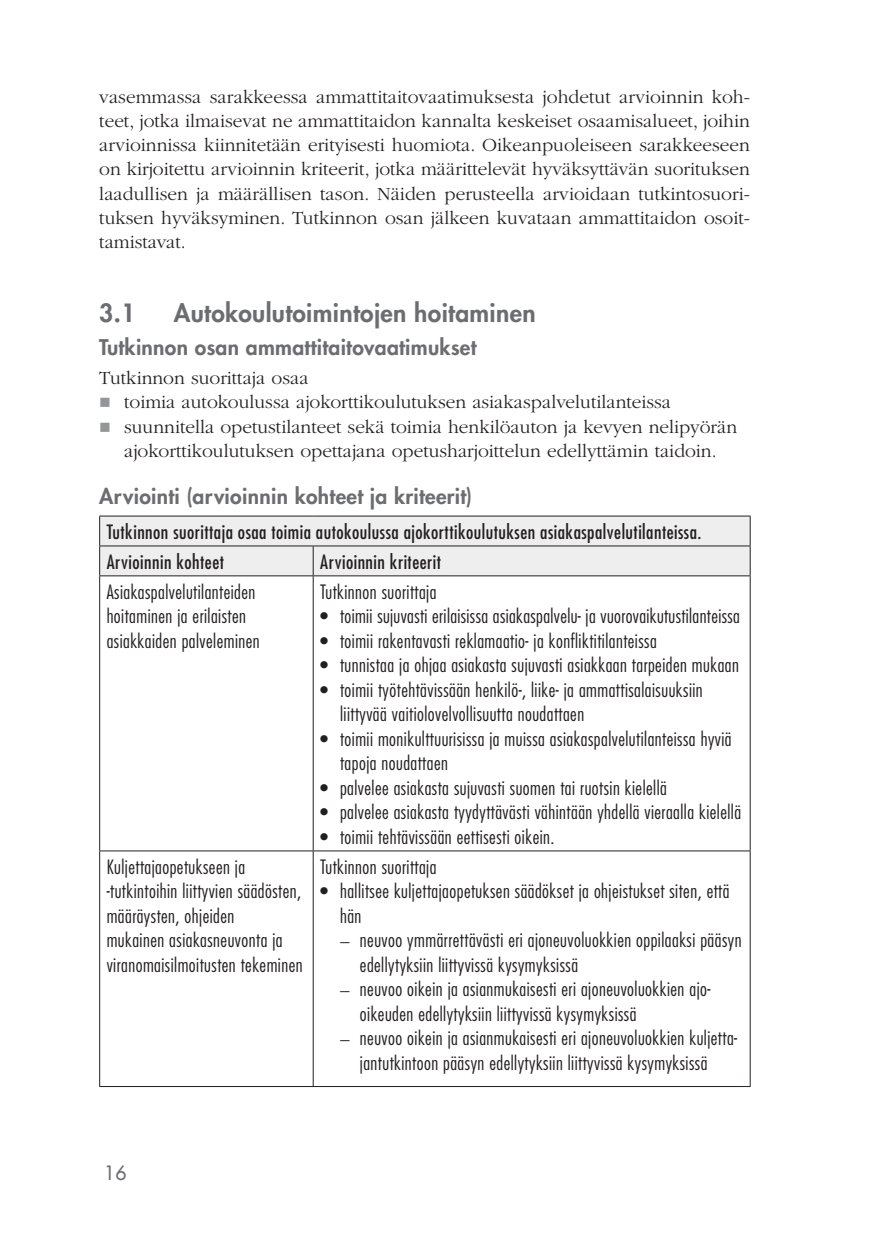
<style>
.page{position:relative;width:874px;height:1241px;background:#fff}
.page>*{position:absolute;margin:0;border:0;box-sizing:border-box;transform-origin:0 0}
.t1{font:800 24.5px "Futura Std";letter-spacing:.015em;color:#6c6d70}
.t2{font:800 21px "Futura Std";letter-spacing:.015em;color:#6c6d70}
.t3{font:300 condensed 19.25px/24.5px "Futura Std";letter-spacing:.025em;color:#231f20}
.t4{font:300 19.25px/24.2px "ITC Garamond Std";color:#231f20;text-align:justify}
.t5{font:condensed 19.25px/29.9px "Futura Std";letter-spacing:.025em;color:#231f20}
.t6{font:500 19.25px "Futura Std";color:#6c6d70}
.s1{font-family:"ITC Garamond Std";font-stretch:normal}
</style>
<div class="page">
<hr style="left:99px;top:515px;width:214px;height:1px;background:#231f20">
<hr style="left:313px;top:515px;width:437px;height:1px;background:#231f20">
<div style="left:99px;top:516px;width:651px;height:59px;background:#eeeeef"></div>
<hr style="left:99px;top:575px;width:214px;height:1px;background:#231f20">
<hr style="left:99px;top:576px;width:1px;height:274px;background:#231f20">
<hr style="left:313px;top:575px;width:437px;height:1px;background:#231f20">
<hr style="left:313px;top:576px;width:1px;height:274px;background:#231f20">
<hr style="left:749px;top:576px;width:1px;height:274px;background:#231f20">
<hr style="left:99px;top:850px;width:214px;height:1px;background:#231f20">
<hr style="left:99px;top:851px;width:1px;height:234px;background:#231f20">
<hr style="left:313px;top:850px;width:437px;height:1px;background:#231f20">
<hr style="left:313px;top:851px;width:1px;height:234px;background:#231f20">
<hr style="left:749px;top:851px;width:1px;height:234px;background:#231f20">
<hr style="left:99px;top:1085px;width:651px;height:1px;background:#231f20">
<p class="t4" style="left:99px;top:86px;width:651px">vasemmassa sarakkeessa ammattitaitovaatimuksesta johdetut arvioinnin koh&shy;teet, jotka ilmaisevat ne ammattitaidon kannalta keskeiset osaamisalu eet, joihin arvioinnissa kiinnitetään erityisesti huomiota. Oikeanpuoleiseen sarakkeeseen on kirjoitettu arvioinnin kriteerit, jotka määrittelevät hyväksyttävän suorituksen laadullisen ja määrällisen tason. Näiden perusteella arvioidaan tutkintosuori&shy;tuksen hyväksyminen. Tutkinnon osan jälkeen kuvataan ammattitaidon osoit&shy;tamistavat.</p>
<p class="t1" style="left:99px;top:302px;width:38px">3.1</p>
<p class="t1" style="left:174px;top:302px;width:363px">Autokoulutoimintojen hoitaminen</p>
<p class="t2" style="left:99px;top:337px;width:378px">Tutkinnon osan ammattitaitovaatimukset</p>
<p class="t4" style="left:124px;top:367px;width:614px;text-align:left;text-indent:-25px">Tutkinnon suorittaja osaa<br>toimia autokoulussa ajokorttikoulutuksen asiakaspalvelutilanteissa suunnitella opetustilanteet sekä toimia henkilöauton ja kevyen nelipyörän ajokorttikoulutuksen opettajana opetusharjoittelun edellyttämin taidoin.</p>
<p class="t2" style="left:99px;top:486px;width:374px">Arviointi (arvioinnin kohteet ja kriteerit)</p>
<p class="t5" style="left:107px;top:518px;width:596px">Tutkinnon suorittaja osaa toimia autokoulussa ajokorttikoulutuksen asiakaspalvelutilanteissa.<br>Arvioinnin kohteet</p>
<p class="t5" style="left:320px;top:547px;width:122px">Arvioinnin kriteerit</p>
<p class="t3" style="left:107px;top:580px;width:154px">Asiakaspalvelutilanteiden hoitaminen ja erilaisten asiakkaiden palveleminen</p>
<p class="t3" style="left:320px;top:580px;width:118px">Tutkinnon suorittaja</p>
<p class="t3" style="left:320px;top:605px;width:421px">• toimii sujuvasti erilaisissa asiakaspalvelu- ja vuorovaikutustilanteissa</p>
<p class="t3" style="left:320px;top:629px;width:338px">• toimii rakentavasti reklamaatio- ja konfliktitilanteissa</p>
<p class="t3" style="left:320px;top:654px;width:420px">• tunnistaa ja ohjaa asiakasta sujuvasti asiakkaan tarpeiden mukaan</p>
<p class="t3" style="left:340px;top:678px;width:364px;text-indent:-20px">• toimii työtehtävissään henkilö-, liike- ja ammattisalaisuuksiin liittyvää vaitiolovelvollisuutta noudattaen</p>
<p class="t3" style="left:340px;top:727px;width:393px;text-indent:-20px">• toimii monikulttuurisissa ja muissa asiakaspalvelutilanteissa hyviä tapoja noudattaen</p>
<p class="t3" style="left:320px;top:776px;width:348px">• palvelee asiakasta sujuvasti suomen tai ruotsin kielellä</p>
<p class="t3" style="left:320px;top:801px;width:422px">• palvelee asiakasta tyydyttävästi vähintään yhdellä vieraalla kielellä</p>
<p class="t3" style="left:320px;top:825px;width:236px">• toimii tehtävissään eettisesti oikein.</p>
<p class="t3" style="left:107px;top:855px;width:197px">Kuljettajaopetukseen ja -tutkintoihin liittyvien säädösten, määräysten, ohjeiden<br>mukainen asiakasneuvonta ja viranomaisilmoitusten tekeminen</p>
<p class="t3" style="left:320px;top:855px;width:118px">Tutkinnon suorittaja</p>
<p class="t3" style="left:340px;top:880px;width:391px;text-indent:-20px">• hallitsee kuljettajaopetuksen säädökset ja ohjeistukset siten, että hän</p>
<p class="t3" style="left:360px;top:929px;width:383px;text-indent:-20px"><span class="s1">–</span> neuvoo ymmärrettävästi eri ajoneuvoluokkien oppilaaksi pääsyn edellytyksiin liittyvissä kysymyksissä</p>
<p class="t3" style="left:360px;top:978px;width:352px;text-indent:-20px"><span class="s1">–</span> neuvoo oikein ja asianmukaisesti eri ajoneuvoluokkien ajo&shy;oikeuden edellytyksiin liittyvissä kysymyksissä</p>
<p class="t3" style="left:340px;top:1027px;width:398px;text-align:center"><span class="s1">–</span> neuvoo oikein ja asianmukaisesti eri ajoneuvoluokkien kuljetta&shy;jantutkintoon pääsyn edellytyksiin liittyvissä kysymyksissä</p>
<p class="t6" style="left:104px;top:1163px;width:24px">16</p>
</div>
